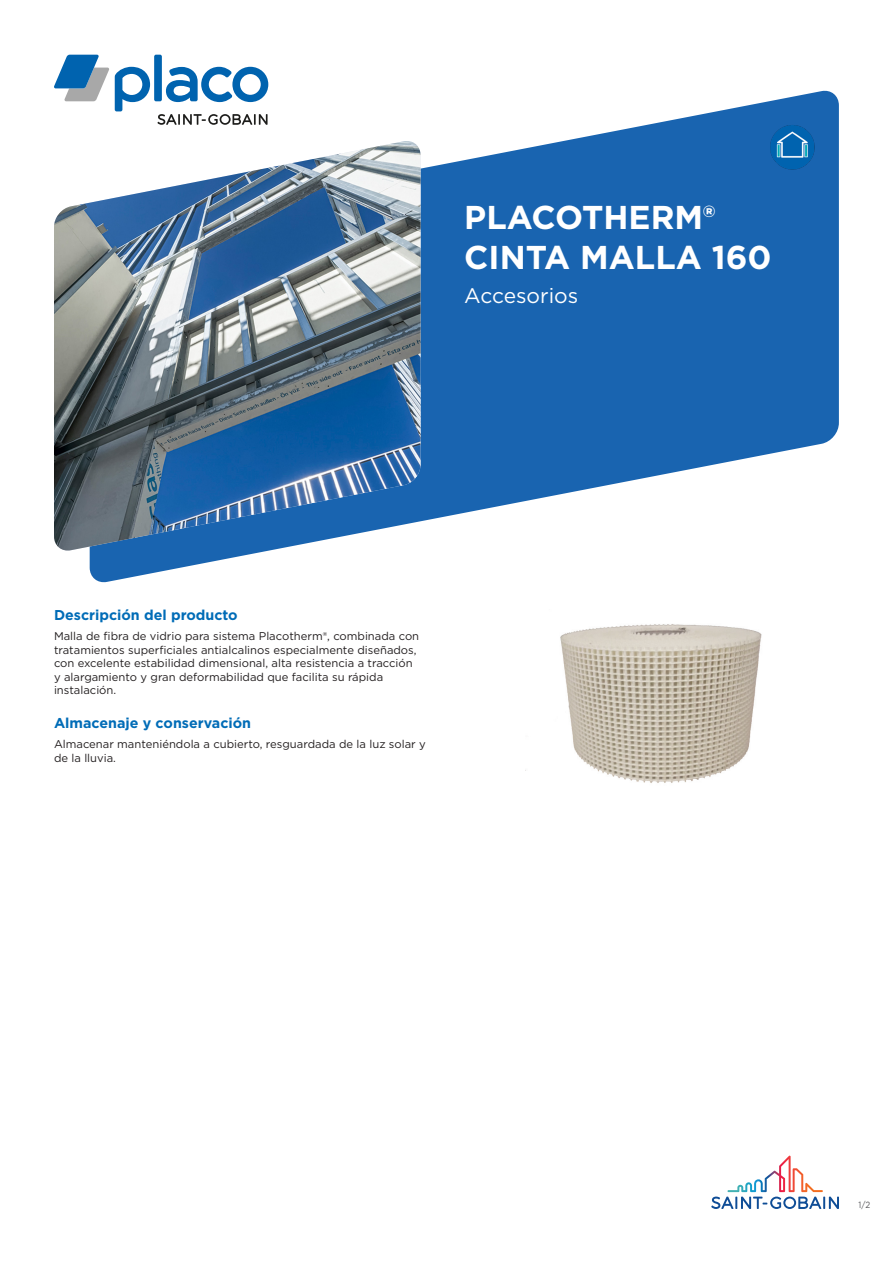
<style>
.page{position:relative;width:893px;height:1263px;background:#fff}
.page>*{position:absolute;margin:0;border:0;box-sizing:border-box;transform-origin:0 0}
.Product_Name{font:700 33px/39.6px "Gotham";color:#fff}
.A-Product_Descriptio{font:21px "Gotham";color:#fff}
.Longname{font:700 14.25px "Gotham";color:#006cb7}
.Value{font:11.25px/13.5px "Gotham";color:#231f20}
.t1{font:9px "Gotham";color:#57585a;scale:.9 1}
</style>
<div class="page">
<svg style="left:711px;top:1156px;width:128px;height:53px"></svg>
<svg style="left:54px;top:55px;width:55px;height:46px"></svg>
<div style="left:154px;top:55px;width:8px;height:46px;background:#0063af;border-radius:2px"></div>
<svg style="left:115px;top:67px;width:35px;height:22px"></svg>
<svg style="left:166px;top:67px;width:102px;height:22px"></svg>
<svg style="left:90px;top:89px;width:749px;height:494px;fill:#1964b0"></svg>
<img style="left:54px;top:141px;width:367px;height:411px">
<img style="left:525px;top:624px;width:237px;height:159px">
<img style="left:765px;top:120px;width:53px;height:53px">
<p class="Product_Name" style="left:464px;top:198px;width:309px">PLACOTHERM®<br>CINTA MALLA 160</p>
<p class="A-Product_Descriptio" style="left:464px;top:282px;width:115px">Accesorios</p>
<p class="Longname" style="left:54px;top:606px;width:185px">Descripción del producto</p>
<p class="Value" style="left:54px;top:629px;width:367px">Malla de fibra de vidrio para sistema Placotherm®, combinada con tratamientos superficiales antialcalinos especialmente diseñados, con excelente estabilidad dimensional, alta resistencia a tracción y alargamiento y gran deformabilidad que facilita su rápida instalación.</p>
<p class="Longname" style="left:54px;top:714px;width:199px">Almacenaje y conservación</p>
<p class="Value" style="left:54px;top:737px;width:373px">Almacenar manteniéndola a cubierto, resguardada de la luz solar y de la lluvia.</p>
<p class="t1" style="left:858px;top:1199px;width:15px">1/2</p>
</div>
